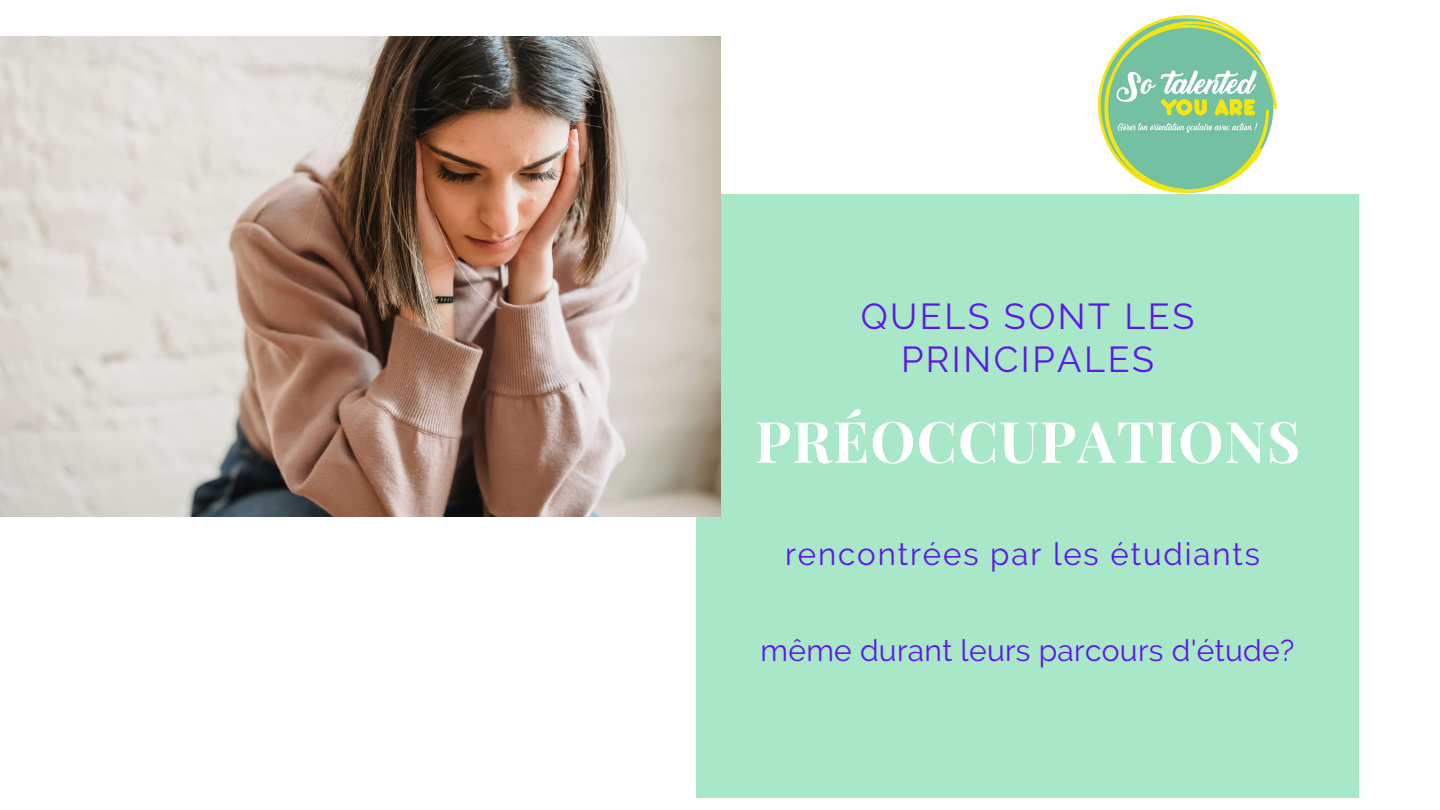
<style>
.page{position:relative;width:1440px;height:810px;background:#fff}
.page>*{position:absolute;margin:0;border:0;box-sizing:border-box;transform-origin:0 0}
.t1{font:700 57px "Playfair Display";letter-spacing:.02em;color:#fff}
.t2{font:36px/42.8px "Raleway";letter-spacing:.07em;color:#5e17eb;text-align:center}
.t3{font:31.2px "Raleway";letter-spacing:.06em;color:#5e17eb}
.t4{font:30px "Raleway";letter-spacing:.01em;color:#5e17eb}
</style>
<div class="page">
<div style="left:696px;top:194px;width:663px;height:604px;background:#a8e7c8"></div>
<img style="left:0;top:36px;width:720px;height:480px">
<img style="left:1098px;top:16px;width:178px;height:177px">
<p class="t2" style="left:861px;top:295px;width:335px">QUELS SONT LES<br>PRINCIPALES</p>
<h1 class="t1" style="left:755px;top:401px;width:547px">PRÉOCCUPATIONS</h1>
<p class="t3" style="left:785px;top:536px;width:477px">rencontrées par les étudiants</p>
<p class="t4" style="left:761px;top:633px;width:535px">même durant leurs parcours d'étude?</p>
</div>
